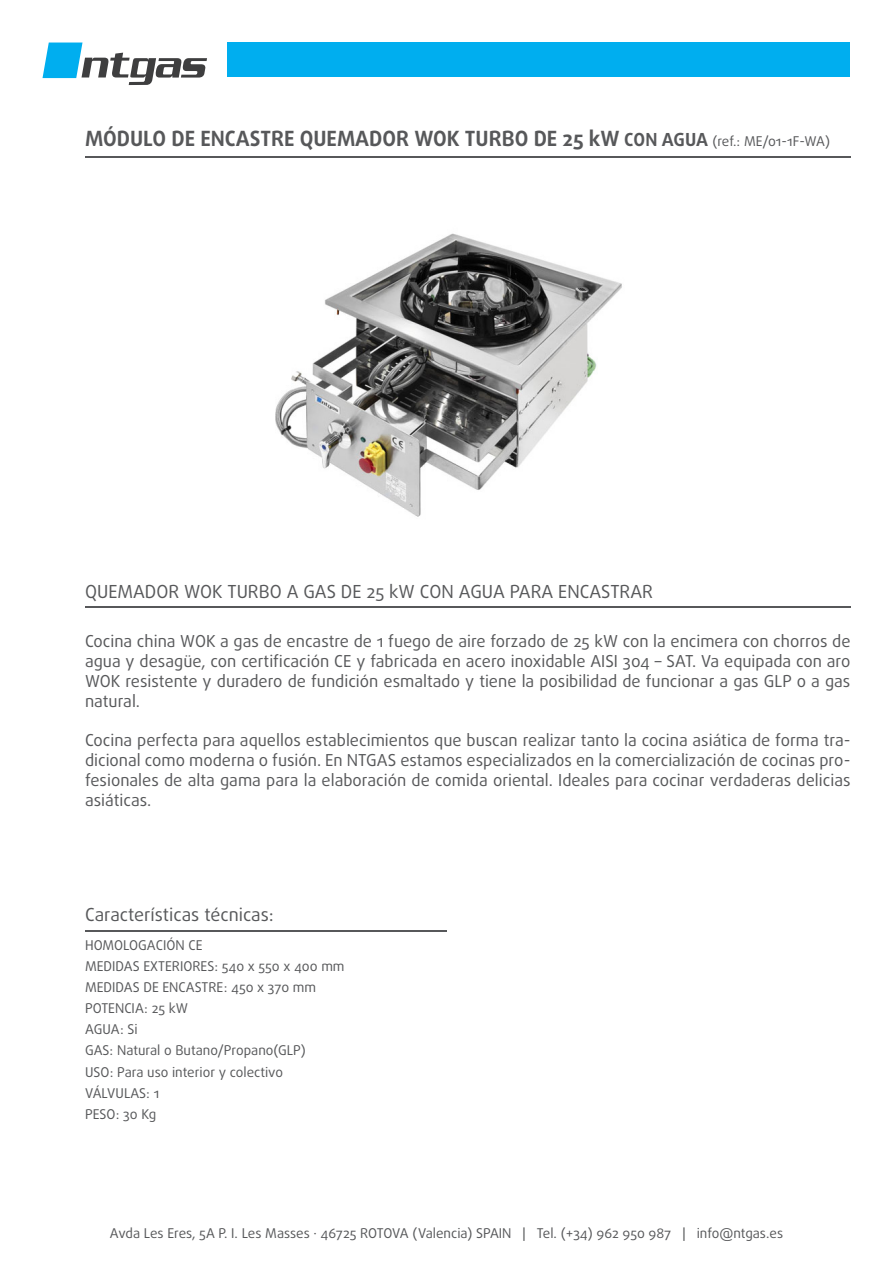
<style>
.page{position:relative;width:893px;height:1263px;background:#fff}
.page>*{position:absolute;margin:0;border:0;box-sizing:border-box;transform-origin:0 0}
.t1{font:700 21px "Daxline Pro";color:#57585a}
.t2{font:18px "Daxline Pro";color:#57585a}
.t3{font:16.5px/19.8px "Daxline Pro";color:#57585a;text-align:justify}
.t4{font:13.5px "Daxline Pro";color:#57585a}
.s1{font-size:18px}
.s2{font-weight:400;font-size:13.5px}
</style>
<div class="page">
<div style="left:227px;top:43px;width:623px;height:34px;background:#00aeef"></div>
<svg style="left:43px;top:43px;width:164px;height:42px"></svg>
<hr style="left:85px;top:157px;width:765px;height:1px;background:#57585a">
<hr style="left:85px;top:606px;width:765px;height:1px;background:#57585a">
<hr style="left:85px;top:930px;width:361px;height:1px;background:#57585a">
<img style="left:275px;top:233px;width:347px;height:284px">
<p class="t1" style="left:85px;top:124px;width:747px">MÓDULO DE ENCASTRE QUEMADOR WOK TURBO DE 25 kW <span class="s1">CON AGUA</span> <span class="s2">(ref.: ME/01-1F-WA)</span></p>
<p class="t2" style="left:85px;top:579px;width:570px">QUEMADOR WOK TURBO A GAS DE 25 kW CON AGUA PARA ENCASTRAR</p>
<p class="t3" style="left:85px;top:631px;width:767px">Cocina china WOK a gas de encastre de 1 fuego de aire forzado de 25 kW con la encimera con chorros de agua y desagüe, con certificación CE y fabricada en acero inoxidable AISI 304 – SAT. Va equipada con aro WOK resistente y duradero de fundición esmaltado y tiene la posibilidad de funcionar a gas GLP o a gas natural.</p>
<p class="t3" style="left:85px;top:730px;width:767px">Cocina perfecta para aquellos establecimientos que buscan realizar tanto la cocina asiática de forma tra&shy;dicional como moderna o fusión. En NTGAS estamos especializados en la comercialización de cocinas pro&shy;fesionales de alta gama para la elaboración de comida oriental. Ideales para cocinar verdaderas delicias asiáticas.</p>
<p class="t2" style="left:85px;top:902px;width:190px">Características técnicas:</p>
<p class="t4" style="left:85px;top:937px;width:119px">HOMOLOGACIÓN CE</p>
<p class="t4" style="left:85px;top:958px;width:261px">MEDIDAS EXTERIORES: 540 x 550 x 400 mm</p>
<p class="t4" style="left:85px;top:979px;width:233px">MEDIDAS DE ENCASTRE: 450 x 370 mm</p>
<p class="t4" style="left:85px;top:1000px;width:105px">POTENCIA: 25 kW</p>
<p class="t4" style="left:85px;top:1021px;width:54px">AGUA: Si</p>
<p class="t4" style="left:85px;top:1042px;width:222px">GAS: Natural o Butano/Propano(GLP)</p>
<p class="t4" style="left:85px;top:1063px;width:200px">USO: Para uso interior y colectivo</p>
<p class="t4" style="left:85px;top:1084px;width:76px">VÁLVULAS: 1</p>
<p class="t4" style="left:85px;top:1105px;width:73px">PESO: 30 Kg</p>
<p class="t4" style="left:110px;top:1224px;width:675px">Avda Les Eres, 5A P. I. Les Masses · 46725 ROTOVA (Valencia) SPAIN | Tel. (+34) 962 950 987 | info@ntgas.es</p>
</div>
